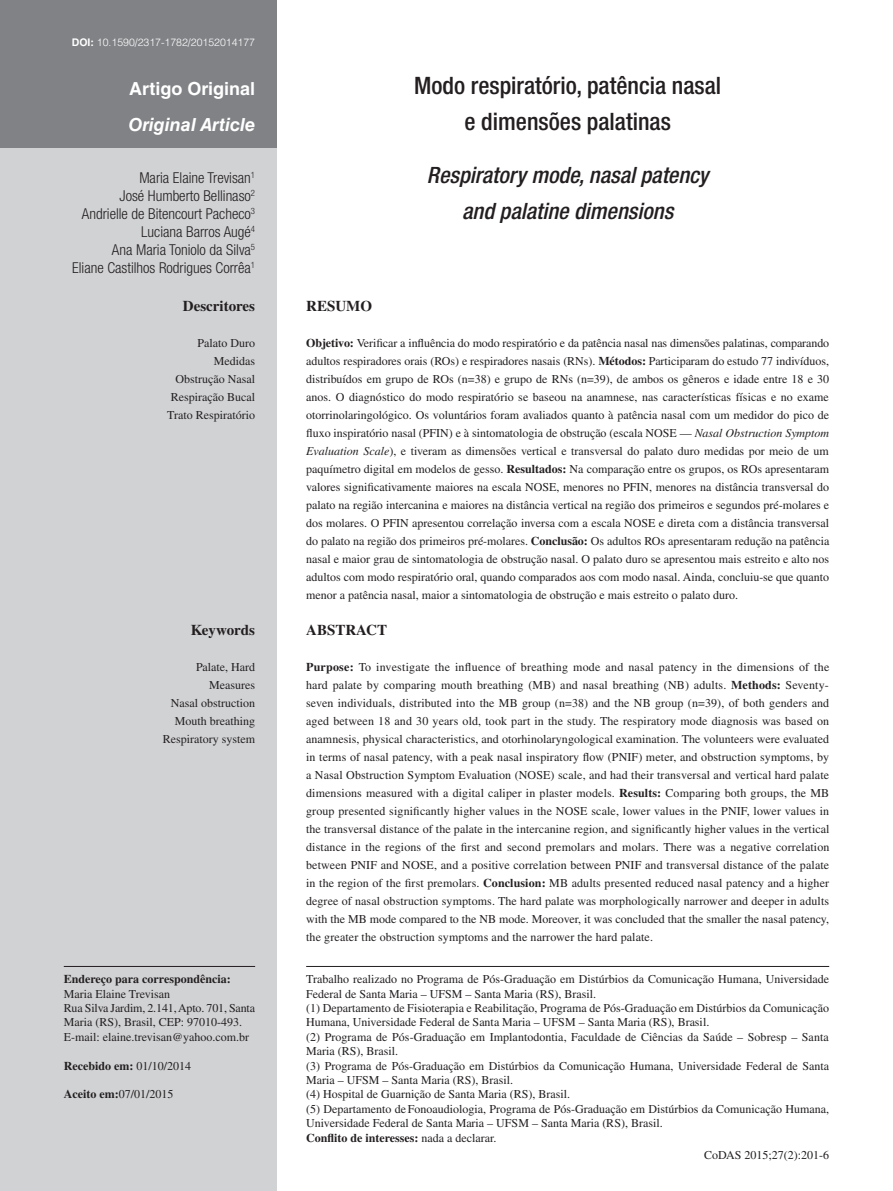
<style>
.page{position:relative;width:893px;height:1191px;background:#fff}
.page>*{position:absolute;margin:0;border:0;box-sizing:border-box;transform-origin:0 0}
.t1{font:500 condensed 24px/36px "Helvetica Neue LT Std";color:#231f20;text-align:center}
.t2{font:italic 500 condensed 22.5px/36px "Helvetica Neue LT Std";color:#231f20;text-align:center}
.t3{font:italic 700 18px "Helvetica LT Std";color:#fff}
.t4{font:700 18px "Helvetica LT Std";color:#fff}
.t5{font:300 condensed 15px/18px "Helvetica Neue LT Std";color:#231f20;text-align:right}
.t6{font:700 15px "Times LT Std";color:#231f20}
.t7{font:12px/18px "Times LT Std";color:#231f20;text-align:right}
.t8{font:700 12px "Times LT Std";color:#231f20}
.t9{font:300 10.5px "Helvetica LT Std";color:#fff}
.s1{font-weight:700}
.s2{font-weight:400}
.s3{font-style:italic}
</style>
<div class="page">
<div style="left:0;top:0;width:276px;height:1191px;background:#d1d2d4"></div>
<div style="left:0;top:0;width:276px;height:148px;background:#808285"></div>
<hr style="left:64px;top:966px;width:191px;height:1px;background:#231f20">
<hr style="left:306px;top:966px;width:523px;height:1px;background:#231f20">
<p class="t9" style="left:72px;top:36px;width:185px"><span class="s1">DOI:</span> 10.1590/2317-1782/20152014177</p>
<h3 class="t4" style="left:129px;top:77px;width:128px">Artigo Original</h3>
<h3 class="t3" style="left:129px;top:113px;width:128px">Original Article</h3>
<p class="t5" style="left:72px;top:169px;width:184px">Maria Elaine Trevisan<sup>1<br></sup>José Humberto Bellinaso<sup>2<br></sup>Andrielle de Bitencourt Pacheco<sup>3<br></sup>Luciana Barros Augé<sup>4<br></sup>Ana Maria Toniolo da Silva<sup>5<br></sup>Eliane Castilhos Rodrigues Corrêa<sup>1</sup></p>
<p class="t6" style="left:183px;top:297px;width:74px">Descritores</p>
<p class="t7" style="left:167px;top:333px;width:89px">Palato Duro<br>Medidas<br>Obstrução Nasal<br>Respiração Bucal<br>Trato Respiratório</p>
<p class="t6" style="left:191px;top:621px;width:66px">Keywords</p>
<p class="t7" style="left:163px;top:657px;width:94px">Palate, Hard<br>Measures<br>Nasal obstruction<br>Mouth breathing<br>Respiratory system</p>
<p class="t8" style="left:64px;top:972px;width:168px">Endereço para correspondência:</p>
<p class="t7" style="left:64px;top:986px;width:193px;line-height:14.4px;text-align:left">Maria Elaine Trevisan<br>Rua Silva Jardim, 2.141, Apto. 701, Santa Maria (RS), Brasil, CEP: 97010-493.<br>E-mail: elaine.trevisan@yahoo.com.br</p>
<p class="t8" style="left:64px;top:1058px;width:129px">Recebido em: <span class="s2">01/10/2014</span></p>
<p class="t7" style="left:64px;top:1085px;width:111px"><span class="s1">Aceito em:</span>07/01/2015</p>
<h1 class="t1" style="left:414px;top:67px;width:309px">Modo respiratório, patência nasal e dimensões palatinas</h1>
<h2 class="t2" style="left:427px;top:157px;width:283px">Respiratory mode, nasal patency and palatine dimensions</h2>
<p class="t6" style="left:306px;top:297px;width:67px">RESUMO</p>
<p class="t7" style="left:306px;top:333px;width:525px;text-align:justify"><span class="s1">Objetivo:</span> Verificar a influência do modo respiratório e da patência nasal nas dimensões palatinas, comparando adultos respiradores orais (ROs) e respiradores nasais (RNs). <span class="s1">Métodos:</span> Participaram do estudo 77 indivíduos, distribuídos em grupo de ROs (n=38) e grupo de RNs (n=39), de ambos os gêneros e idade entre 18 e 30 anos. O diagnóstico do modo respiratório se baseou na anamnese, nas características físicas e no exame otorrinolaringológico. Os voluntários foram avaliados quanto à patência nasal com um medidor do pico de fluxo inspiratório nasal (PFIN) e à sintomatologia de obstrução (escala NOSE — <span class="s3">Nasal Obstruction Symptom Evaluation Scale</span>), e tiveram as dimensões vertical e transversal do palato duro medidas por meio de um paquímetro digital em modelos de gesso. <span class="s1">Resultados:</span> Na comparação entre os grupos, os ROs apresentaram valores significativamente maiores na escala NOSE, menores no PFIN, menores na distância transversal do palato na região intercanina e maiores na distância vertical na região dos primeiros e segundos pré-molares e dos molares. O PFIN apresentou correlação inversa com a escala NOSE e direta com a distância transversal do palato na região dos primeiros pré-molares. <span class="s1">Conclusão:</span> Os adultos ROs apresentaram redução na patência nasal e maior grau de sintomatologia de obstrução nasal. O palato duro se apresentou mais estreito e alto nos adultos com modo respiratório oral, quando comparados aos com modo nasal. Ainda, concluiu-se que quanto menor a patência nasal, maior a sintomatologia de obstrução e mais estreito o palato duro.</p>
<p class="t6" style="left:306px;top:621px;width:82px">ABSTRACT</p>
<p class="t7" style="left:306px;top:657px;width:525px;text-align:justify"><span class="s1">Purpose:</span> To investigate the influence of breathing mode and nasal patency in the dimensions of the hard palate by comparing mouth breathing (MB) and nasal breathing (NB) adults. <span class="s1">Methods:</span> Seventy&shy;seven individuals, distributed into the MB group (n=38) and the NB group (n=39), of both genders and aged between 18 and 30 years old, took part in the study. The respiratory mode diagnosis was based on anamnesis, physical characteristics, and otorhinolaryngological examination. The volunteers were evaluated in terms of nasal patency, with a peak nasal inspiratory flow (PNIF) meter, and obstruction symptoms, by a Nasal Obstruction Symptom Evaluation (NOSE) scale, and had their transversal and vertical hard palate dimensions measured with a digital caliper in plaster models. <span class="s1">Results:</span> Comparing both groups, the MB group presented significantly higher values in the NOSE scale, lower values in the PNIF, lower values in the transversal distance of the palate in the intercanine region, and significantly higher values in the vertical distance in the regions of the first and second premolars and molars. There was a negative correlation between PNIF and NOSE, and a positive correlation between PNIF and transversal distance of the palate in the region of the first premolars. <span class="s1">Conclusion:</span> MB adults presented reduced nasal patency and a higher degree of nasal obstruction symptoms. The hard palate was morphologically narrower and deeper in adults with the MB mode compared to the NB mode. Moreover, it was concluded that the smaller the nasal patency, the greater the obstruction symptoms and the narrower the hard palate.</p>
<p class="t7" style="left:306px;top:971px;width:525px;line-height:14.4px;text-align:left">Trabalho realizado no Programa de Pós-Graduação em Distúrbios da Comunicação Humana, Universidade Federal de Santa Maria – UFSM – Santa Maria (RS), Brasil.<br>(1) Departamento de Fisioterapia e Reabilitação, Programa de Pós-Graduação em Distúrbios da Comunicação Humana, Universidade Federal de Santa Maria – UFSM – Santa Maria (RS), Brasil.<br>(2) Programa de Pós-Graduação em Implantodontia, Faculdade de Ciências da Saúde – Sobresp – Santa Maria (RS), Brasil.<br>(3) Programa de Pós-Graduação em Distúrbios da Comunicação Humana, Universidade Federal de Santa Maria – UFSM – Santa Maria (RS), Brasil.<br>(4) Hospital de Guarnição de Santa Maria (RS), Brasil.<br>(5) Departamento de Fonoaudiologia, Programa de Pós-Graduação em Distúrbios da Comunicação Humana, Universidade Federal de Santa Maria – UFSM – Santa Maria (RS), Brasil.<br><span class="s1">Conflito de interesses:</span> nada a declarar.</p>
<p class="t7" style="left:704px;top:1146px;width:127px">CoDAS 2015;27(2):201-6</p>
</div>
